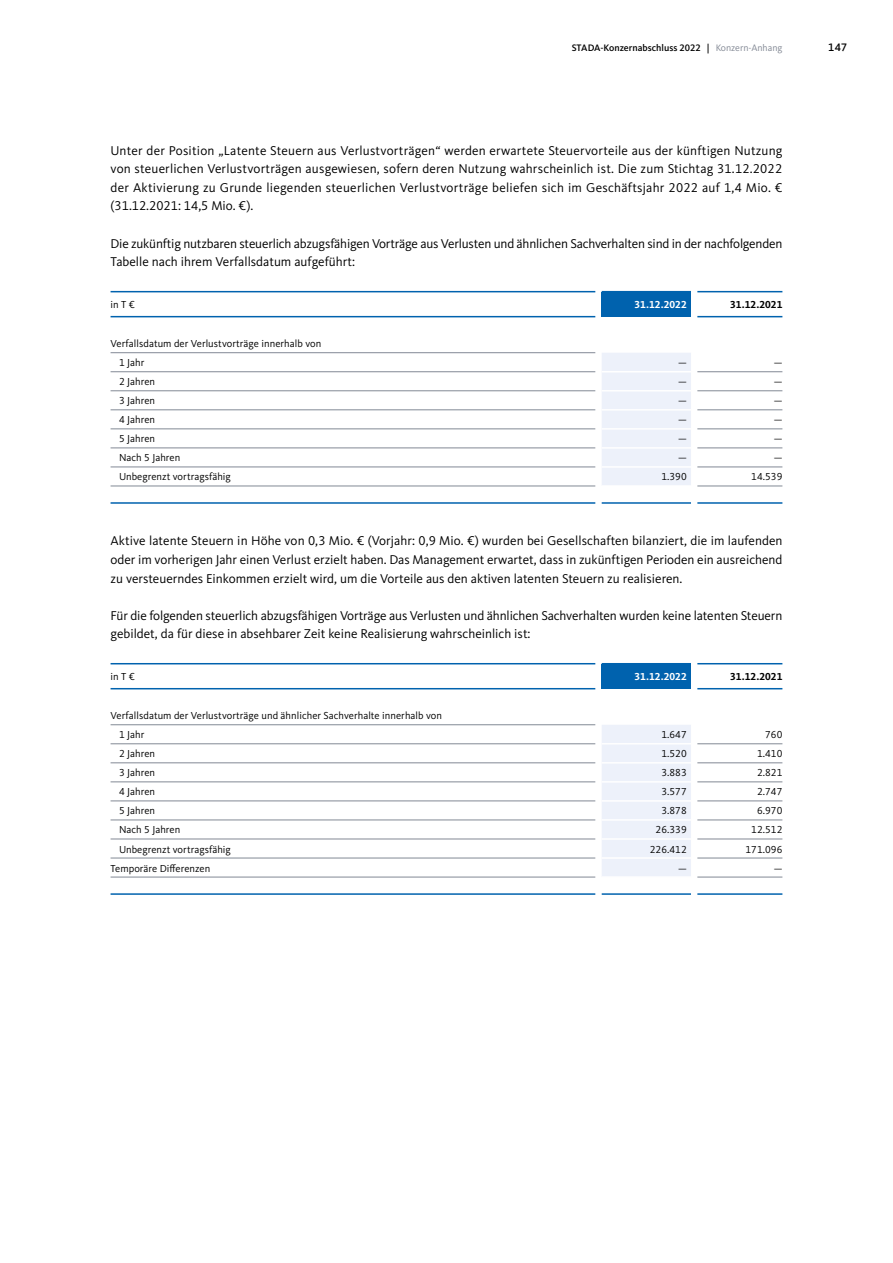
<style>
.page{position:relative;width:893px;height:1263px;background:#fff}
.page>*{position:absolute;margin:0;border:0;box-sizing:border-box;transform-origin:0 0}
.t1{font:13.2px/18.6px "Kievit Pro";letter-spacing:-.005em;color:#000;text-align:justify}
.t2{font:500 11.25px "Kievit Pro";color:#000}
.t3{font:10.5px/19px "Kievit Pro";letter-spacing:.005em;color:#000}
.t4{font:700 10.5px "Kievit Pro";letter-spacing:.005em;color:#fff}
.t5{font:700 10.5px "Kievit Pro";letter-spacing:.005em;color:#000}
.t6{font:500 9.75px "Kievit Pro";color:#000}
.s1{font-weight:400;color:#828894}
</style>
<div class="page">
<svg style="left:111px;top:292px;width:671px;height:211px"></svg>
<div style="left:602px;top:292px;width:89px;height:25px;background:#0062ae"></div>
<div style="left:602px;top:353px;width:89px;height:132px;background:#edf1fa"></div>
<hr style="left:111px;top:352px;width:484px;height:1px;background:#828995">
<hr style="left:111px;top:371px;width:484px;height:1px;background:#828995">
<hr style="left:697px;top:371px;width:85px;height:1px;background:#828995">
<hr style="left:111px;top:390px;width:484px;height:1px;background:#828995">
<hr style="left:697px;top:390px;width:85px;height:1px;background:#828995">
<hr style="left:111px;top:409px;width:484px;height:1px;background:#828995">
<hr style="left:697px;top:409px;width:85px;height:1px;background:#828995">
<hr style="left:111px;top:428px;width:484px;height:1px;background:#828995">
<hr style="left:697px;top:428px;width:85px;height:1px;background:#828995">
<hr style="left:111px;top:447px;width:484px;height:1px;background:#828995">
<hr style="left:697px;top:447px;width:85px;height:1px;background:#828995">
<hr style="left:111px;top:467px;width:484px;height:1px;background:#828995">
<hr style="left:697px;top:467px;width:85px;height:1px;background:#828995">
<hr style="left:111px;top:486px;width:484px;height:1px;background:#828995">
<hr style="left:697px;top:486px;width:85px;height:1px;background:#828995">
<hr style="left:602px;top:371px;width:89px;height:1px;background:#fff">
<hr style="left:602px;top:390px;width:89px;height:1px;background:#fff">
<hr style="left:602px;top:409px;width:89px;height:2px;background:#fff">
<hr style="left:602px;top:428px;width:89px;height:2px;background:#fff">
<hr style="left:602px;top:447px;width:89px;height:2px;background:#fff">
<hr style="left:602px;top:466px;width:89px;height:2px;background:#fff">
<hr style="left:602px;top:485px;width:89px;height:2px;background:#fff">
<hr style="left:111px;top:291px;width:484px;height:1px;background:#0062ae">
<hr style="left:602px;top:291px;width:89px;height:1px;background:#0062ae">
<hr style="left:697px;top:291px;width:85px;height:1px;background:#0062ae">
<hr style="left:111px;top:316px;width:484px;height:1px;background:#0062ae">
<hr style="left:697px;top:316px;width:85px;height:1px;background:#0062ae">
<hr style="left:111px;top:502px;width:484px;height:2px;background:#0062ae">
<hr style="left:602px;top:502px;width:89px;height:2px;background:#0062ae">
<hr style="left:697px;top:502px;width:85px;height:2px;background:#0062ae">
<svg style="left:111px;top:664px;width:671px;height:230px"></svg>
<div style="left:602px;top:664px;width:89px;height:25px;background:#0062ae"></div>
<div style="left:602px;top:725px;width:89px;height:151px;background:#edf1fa"></div>
<hr style="left:111px;top:724px;width:484px;height:1px;background:#828995">
<hr style="left:111px;top:743px;width:484px;height:1px;background:#828995">
<hr style="left:697px;top:743px;width:85px;height:1px;background:#828995">
<hr style="left:111px;top:762px;width:484px;height:1px;background:#828995">
<hr style="left:697px;top:762px;width:85px;height:1px;background:#828995">
<hr style="left:111px;top:781px;width:484px;height:1px;background:#828995">
<hr style="left:697px;top:781px;width:85px;height:1px;background:#828995">
<hr style="left:111px;top:800px;width:484px;height:1px;background:#828995">
<hr style="left:697px;top:800px;width:85px;height:1px;background:#828995">
<hr style="left:111px;top:819px;width:484px;height:1px;background:#828995">
<hr style="left:697px;top:819px;width:85px;height:1px;background:#828995">
<hr style="left:111px;top:839px;width:484px;height:1px;background:#828995">
<hr style="left:697px;top:839px;width:85px;height:1px;background:#828995">
<hr style="left:111px;top:858px;width:484px;height:1px;background:#828995">
<hr style="left:697px;top:858px;width:85px;height:1px;background:#828995">
<hr style="left:111px;top:877px;width:484px;height:1px;background:#828995">
<hr style="left:697px;top:877px;width:85px;height:1px;background:#828995">
<hr style="left:602px;top:743px;width:89px;height:1px;background:#fff">
<hr style="left:602px;top:762px;width:89px;height:1px;background:#fff">
<hr style="left:602px;top:781px;width:89px;height:2px;background:#fff">
<hr style="left:602px;top:800px;width:89px;height:2px;background:#fff">
<hr style="left:602px;top:819px;width:89px;height:2px;background:#fff">
<hr style="left:602px;top:838px;width:89px;height:2px;background:#fff">
<hr style="left:602px;top:857px;width:89px;height:2px;background:#fff">
<hr style="left:602px;top:876px;width:89px;height:2px;background:#fff">
<hr style="left:111px;top:663px;width:484px;height:1px;background:#0062ae">
<hr style="left:602px;top:663px;width:89px;height:1px;background:#0062ae">
<hr style="left:697px;top:663px;width:85px;height:1px;background:#0062ae">
<hr style="left:111px;top:688px;width:484px;height:1px;background:#0062ae">
<hr style="left:697px;top:688px;width:85px;height:1px;background:#0062ae">
<hr style="left:111px;top:893px;width:484px;height:2px;background:#0062ae">
<hr style="left:602px;top:893px;width:89px;height:2px;background:#0062ae">
<hr style="left:697px;top:893px;width:85px;height:2px;background:#0062ae">
<p class="t6" style="left:572px;top:42px;width:212px">STADA-Konzernabschluss 2022 | <span class="s1">Konzern-Anhang</span></p>
<p class="t2" style="left:828px;top:41px;width:20px">147</p>
<p class="t1" style="left:111px;top:141px;width:674px">Unter der Position „Latente Steuern aus Verlustvorträgen“ werden erwartete Steuervorteile aus der künftigen Nutzung von steuerlichen Verlustvorträgen ausgewiesen, sofern deren Nutzung wahrscheinlich ist. Die zum Stichtag 31.12.2022 der Aktivierung zu Grunde liegenden steuerlichen Verlustvorträge beliefen sich im Geschäftsjahr 2022 auf 1,4 Mio. € (31.12.2021: 14,5 Mio. €).</p>
<p class="t1" style="left:111px;top:234px;width:673px">Die zukünftig nutzbaren steuerlich abzugsfähigen Vorträge aus Verlusten und ähnlichen Sachverhalten sind in der nachfolgenden<br>Tabelle nach ihrem Verfallsdatum aufgeführt:</p>
<p class="t3" style="left:111px;top:295px;width:26px">in T €</p>
<p class="t4" style="left:634px;top:298px;width:54px">31.12.2022</p>
<p class="t5" style="left:730px;top:298px;width:54px">31.12.2021</p>
<p class="t3" style="left:119px;top:334px;width:204px;text-indent:-9px">Verfallsdatum der Verlustvorträge innerhalb von<br>1 Jahr</p>
<p class="t3" style="left:678px;top:353px;width:10px">—</p>
<p class="t3" style="left:774px;top:353px;width:10px">—</p>
<p class="t3" style="left:119px;top:372px;width:38px">2 Jahren</p>
<p class="t3" style="left:678px;top:372px;width:10px">—</p>
<p class="t3" style="left:774px;top:372px;width:10px">—</p>
<p class="t3" style="left:119px;top:391px;width:38px">3 Jahren</p>
<p class="t3" style="left:678px;top:391px;width:10px">—</p>
<p class="t3" style="left:774px;top:391px;width:10px">—</p>
<p class="t3" style="left:119px;top:410px;width:38px">4 Jahren</p>
<p class="t3" style="left:678px;top:410px;width:10px">—</p>
<p class="t3" style="left:774px;top:410px;width:10px">—</p>
<p class="t3" style="left:119px;top:429px;width:38px">5 Jahren</p>
<p class="t3" style="left:678px;top:429px;width:10px">—</p>
<p class="t3" style="left:774px;top:429px;width:10px">—</p>
<p class="t3" style="left:119px;top:448px;width:63px">Nach 5 Jahren</p>
<p class="t3" style="left:678px;top:448px;width:10px">—</p>
<p class="t3" style="left:774px;top:448px;width:10px">—</p>
<p class="t3" style="left:119px;top:467px;width:113px">Unbegrenzt vortragsfähig</p>
<p class="t3" style="left:661px;top:467px;width:27px">1.390</p>
<p class="t3" style="left:751px;top:467px;width:33px">14.539</p>
<p class="t1" style="left:111px;top:531px;width:673px">Aktive latente Steuern in Höhe von 0,3 Mio. € (Vorjahr: 0,9 Mio. €) wurden bei Gesellschaften bilanziert, die im laufenden oder im vorherigen Jahr einen Verlust erzielt haben. Das Management erwartet, dass in zukünftigen Perioden ein ausreichend zu versteuerndes Einkommen erzielt wird, um die Vorteile aus den aktiven latenten Steuern zu realisieren.</p>
<p class="t1" style="left:111px;top:606px;width:673px">Für die folgenden steuerlich abzugsfähigen Vorträge aus Verlusten und ähnlichen Sachverhalten wurden keine latenten Steuern gebildet, da für diese in absehbarer Zeit keine Realisierung wahrscheinlich ist:</p>
<p class="t3" style="left:111px;top:667px;width:26px">in T €</p>
<p class="t4" style="left:634px;top:670px;width:54px">31.12.2022</p>
<p class="t5" style="left:730px;top:670px;width:54px">31.12.2021</p>
<p class="t3" style="left:119px;top:706px;width:325px;text-indent:-9px">Verfallsdatum der Verlustvorträge und ähnlicher Sachverhalte innerhalb von<br>1 Jahr</p>
<p class="t3" style="left:661px;top:725px;width:27px">1.647</p>
<p class="t3" style="left:765px;top:725px;width:19px">760</p>
<p class="t3" style="left:119px;top:744px;width:38px">2 Jahren</p>
<p class="t3" style="left:661px;top:744px;width:27px">1.520</p>
<p class="t3" style="left:757px;top:744px;width:27px">1.410</p>
<p class="t3" style="left:119px;top:763px;width:38px">3 Jahren</p>
<p class="t3" style="left:661px;top:763px;width:27px">3.883</p>
<p class="t3" style="left:757px;top:763px;width:27px">2.821</p>
<p class="t3" style="left:119px;top:782px;width:38px">4 Jahren</p>
<p class="t3" style="left:661px;top:782px;width:27px">3.577</p>
<p class="t3" style="left:757px;top:782px;width:27px">2.747</p>
<p class="t3" style="left:119px;top:801px;width:38px">5 Jahren</p>
<p class="t3" style="left:661px;top:801px;width:27px">3.878</p>
<p class="t3" style="left:757px;top:801px;width:27px">6.970</p>
<p class="t3" style="left:119px;top:820px;width:63px">Nach 5 Jahren</p>
<p class="t3" style="left:656px;top:820px;width:33px">26.339</p>
<p class="t3" style="left:751px;top:820px;width:33px">12.512</p>
<p class="t3" style="left:119px;top:839px;width:113px">Unbegrenzt vortragsfähig</p>
<p class="t3" style="left:650px;top:839px;width:38px">226.412</p>
<p class="t3" style="left:745px;top:839px;width:38px">171.096</p>
<p class="t3" style="left:111px;top:858px;width:101px">Temporäre Differenzen</p>
<p class="t3" style="left:678px;top:858px;width:10px">—</p>
<p class="t3" style="left:774px;top:858px;width:10px">—</p>
</div>
